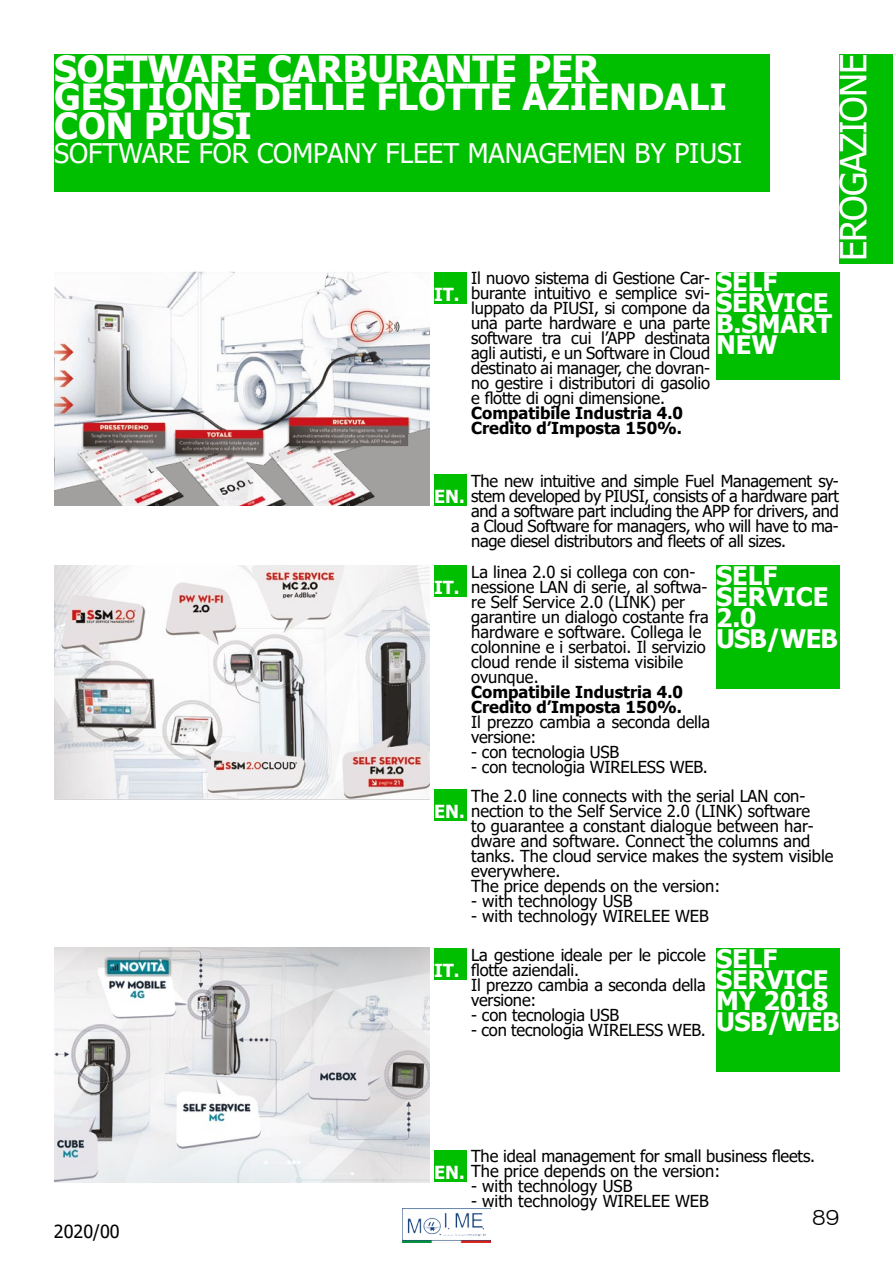
<style>
.page{position:relative;width:893px;height:1263px;background:#fff}
.page>*{position:absolute;margin:0;border:0;box-sizing:border-box;transform-origin:0 0}
.t1{font:700 36px/28.5px "Tahoma";color:#fff}
.t2{font:36px "Tahoma";letter-spacing:-.03em;color:#fff}
.t3{font:27px "Tahoma";color:#fff}
.t4{font:700 25.5px/21px "Tahoma";color:#fff}
.t5{font:300 expanded 21px "Swiss 721 BT";color:#000}
.t6{font:700 18px "Tahoma";color:#fff}
.t7{font:18px "Tahoma";color:#000}
.t8{font:16.5px/15px "Tahoma";letter-spacing:-.005em;color:#000}
.t9{font:700 16.5px/15px "Tahoma";color:#000}
.s1{font-weight:700;font-size:18px;color:#fff}
</style>
<div class="page">
<div style="left:839px;top:54px;width:54px;height:209px;background:#00be00"></div>
<img style="left:403px;top:1209px;width:87px;height:33px">
<div style="left:54px;top:54px;width:715px;height:137px;background:#00be00"></div>
<div style="left:434px;top:272px;width:33px;height:31px;background:#00be00"></div>
<div style="left:434px;top:474px;width:33px;height:32px;background:#00be00"></div>
<div style="left:716px;top:272px;width:124px;height:107px;background:#00be00"></div>
<img style="left:54px;top:272px;width:375px;height:234px">
<div style="left:434px;top:565px;width:33px;height:32px;background:#00be00"></div>
<div style="left:434px;top:789px;width:33px;height:32px;background:#00be00"></div>
<div style="left:716px;top:565px;width:124px;height:124px;background:#00be00"></div>
<img style="left:54px;top:565px;width:375px;height:234px">
<div style="left:434px;top:948px;width:33px;height:32px;background:#00be00"></div>
<div style="left:434px;top:1150px;width:33px;height:31px;background:#00be00"></div>
<div style="left:716px;top:948px;width:124px;height:124px;background:#00be00"></div>
<img style="left:54px;top:948px;width:375px;height:235px">
<h1 class="t1" style="left:54px;top:56px;width:674px">SOFTWARE CARBURANTE PER<br>GESTIONE DELLE FLOTTE AZIENDALI<br>CON PIUSI</h1>
<h2 class="t3" style="left:54px;top:135px;width:690px">SOFTWARE FOR COMPANY FLEET MANAGEMEN BY PIUSI</h2>
<h1 class="t2" style="left:829px;top:261px;width:209px;rotate:-90deg">EROGAZIONE</h1>
<p class="t8" style="left:471px;top:272px;width:240px;text-align:justify">Il nuovo sistema di Gestione Car&shy;burante intuitivo e semplice svi&shy;luppato da PIUSI, si compone da una parte hardware e una parte software tra cui l’APP destinata agli autisti, e un Software in Cloud destinato ai manager, che dovran&shy;no gestire i distributori di gasolio e flotte di ogni dimensione.</p>
<p class="t9" style="left:471px;top:407px;width:213px">Compatibile Industria 4.0<br>Credito d’Imposta 150%.</p>
<p class="t8" style="left:471px;top:467px;width:369px;line-height:30px">The new intuitive and simple Fuel Management sy&shy;and a software part including the APP for drivers, and</p>
<p class="t8" style="left:471px;top:519px;width:369px">a Cloud Software for managers, who will have to ma&shy;nage diesel distributors and fleets of all sizes.</p>
<h3 class="t4" style="left:716px;top:273px;width:117px">SELF<br>SERVICE<br>B.SMART<br>NEW</h3>
<p class="t6" style="left:434px;top:281px;width:27px">IT.</p>
<p class="t8" style="left:434px;top:489px;width:406px"><span class="s1">EN.</span> stem developed by PIUSI, consists of a hardware part</p>
<p class="t8" style="left:471px;top:565px;width:239px">La linea 2.0 si collega con con&shy;nessione LAN di serie, al softwa&shy;re Self Service 2.0 (LINK) per garantire un dialogo costante fra hardware e software. Collega le colonnine e i serbatoi. Il servizio cloud rende il sistema visibile ovunque.</p>
<p class="t9" style="left:471px;top:685px;width:213px">Compatibile Industria 4.0<br>Credito d’Imposta 150%.</p>
<p class="t8" style="left:471px;top:715px;width:240px">Il prezzo cambia a seconda della versione:</p>
<p class="t8" style="left:471px;top:745px;width:150px">- con tecnologia USB</p>
<p class="t8" style="left:471px;top:753px;width:344px;line-height:29.5px">- con tecnologia WIRELESS WEB.<br>The 2.0 line connects with the serial LAN con&shy;to guarantee a constant dialogue between har-</p>
<p class="t8" style="left:471px;top:834px;width:364px">dware and software. Connect the columns and tanks. The cloud service makes the system visible everywhere.<br>The price depends on the version:</p>
<p class="t8" style="left:471px;top:894px;width:163px">- with technology USB</p>
<p class="t8" style="left:471px;top:909px;width:239px">- with technology WIRELEE WEB</p>
<h3 class="t4" style="left:716px;top:566px;width:123px">SELF<br>SERVICE<br>2.0<br>USB/WEB</h3>
<p class="t6" style="left:434px;top:575px;width:27px">IT.</p>
<p class="t8" style="left:434px;top:805px;width:378px"><span class="s1">EN.</span> nection to the Self Service 2.0 (LINK) software</p>
<p class="t7" style="left:54px;top:1219px;width:67px">2020/00</p>
<p class="t6" style="left:434px;top:958px;width:27px">IT.</p>
<p class="t8" style="left:471px;top:948px;width:236px">La gestione ideale per le piccole flotte aziendali.<br>Il prezzo cambia a seconda della versione:</p>
<p class="t8" style="left:471px;top:1008px;width:150px">- con tecnologia USB</p>
<p class="t8" style="left:471px;top:1023px;width:236px">- con tecnologia WIRELESS WEB.</p>
<h3 class="t4" style="left:716px;top:949px;width:125px">SELF<br>SERVICE<br>MY 2018<br>USB/WEB</h3>
<p class="t8" style="left:471px;top:1150px;width:346px">The ideal management for small business fleets.</p>
<p class="t8" style="left:471px;top:1180px;width:163px">- with technology USB</p>
<p class="t8" style="left:471px;top:1195px;width:239px">- with technology WIRELEE WEB</p>
<p class="t8" style="left:434px;top:1165px;width:288px"><span class="s1">EN.</span> The price depends on the version:</p>
<p class="t5" style="left:812px;top:1205px;width:29px">89</p>
</div>
